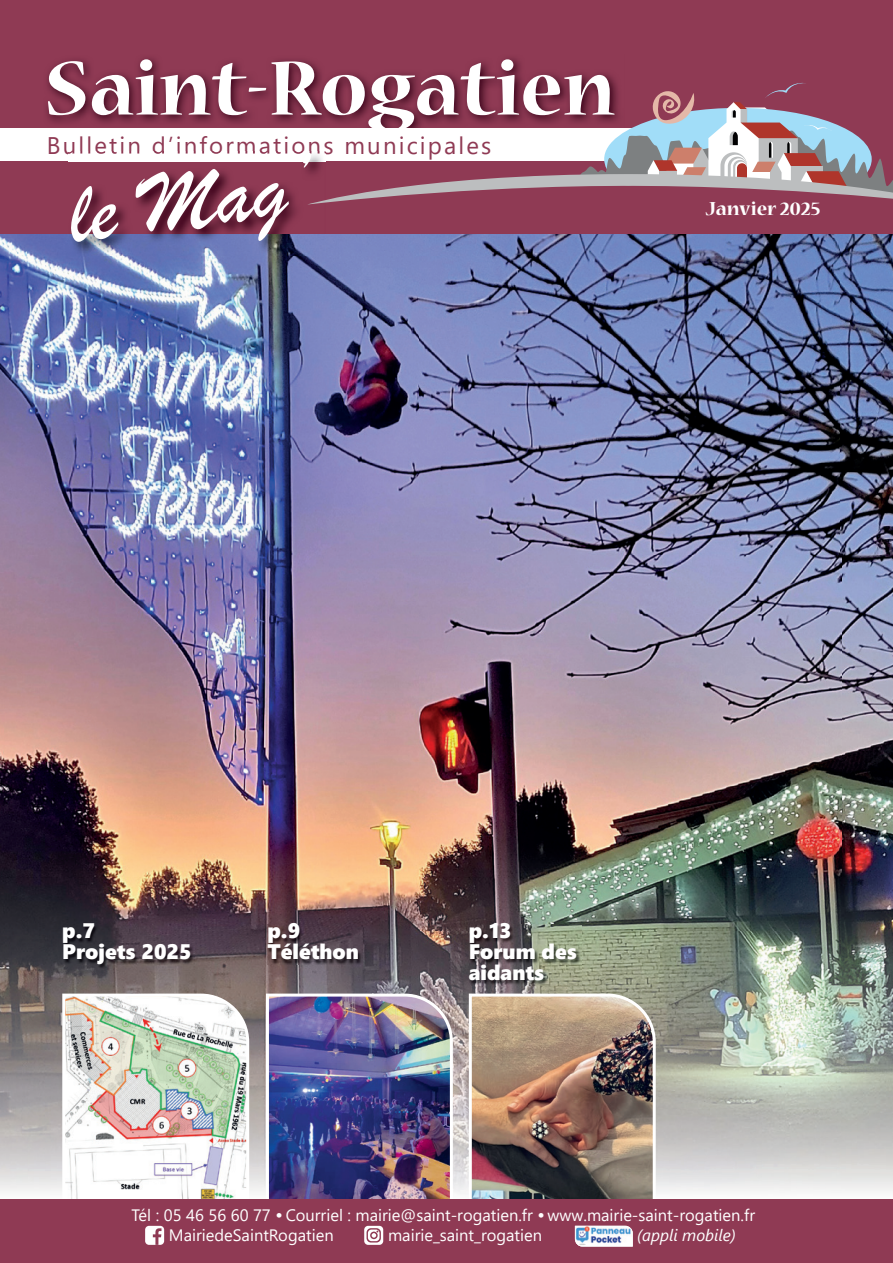
<style>
.page{position:relative;width:893px;height:1263px;background:#fff}
.page>*{position:absolute;margin:0;border:0;box-sizing:border-box;transform-origin:0 0}
.t1{font:90px "Brush Script";color:#fff}
.t2{font:700 85.5px "Nueva Std";color:#fff}
.t3{font:24px "Segoe UI";letter-spacing:.09em;color:#8f3a54}
.t4{font:21px/21px "Segoe UI Black";color:#fff}
.t5{font:700 21px "Nueva Std";color:#fff}
.t6{font:16.5px/19.8px "Segoe UI";color:#fff}
.t7{font:italic 16.5px "Segoe UI";color:#fff}
.s1{font-family:"Arial";font-weight:700;font-style:italic}
</style>
<div class="page">
<img style="left:0;top:234px;width:840px;height:643px">
<img style="left:840px;top:234px;width:53px;height:957px">
<img style="left:0;top:877px;width:420px;height:314px">
<img style="left:420px;top:877px;width:421px;height:54px">
<img style="left:420px;top:931px;width:52px;height:262px">
<img style="left:578px;top:931px;width:263px;height:261px">
<img style="left:472px;top:986px;width:106px;height:6px">
<img style="left:267px;top:924px;width:95px;height:41px">
<img style="left:63px;top:924px;width:132px;height:45px">
<img style="left:469px;top:924px;width:112px;height:62px">
<div style="left:0;top:1199px;width:893px;height:64px;background:#8f3a54"></div>
<div style="left:0;top:0;width:893px;height:234px;background:#8f3a54"></div>
<img style="left:47px;top:58px;width:568px;height:65px">
<div style="left:0;top:128px;width:725px;height:33px;background:#fff"></div>
<img style="left:69px;top:160px;width:256px;height:96px">
<img style="left:69px;top:151px;width:235px;height:3px">
<svg style="left:307px;top:81px;width:586px;height:124px"></svg>
<svg style="left:364px;top:1226px;width:19px;height:19px"></svg>
<img style="left:264px;top:992px;width:190px;height:250px">
<img style="left:61px;top:992px;width:190px;height:253px">
<img style="left:467px;top:992px;width:190px;height:248px">
<img style="left:575px;top:1226px;width:58px;height:20px">
<h2 class="t2" style="left:45px;top:49px;width:572px">Saint-Rogatien</h2>
<h3 class="t3" style="left:47px;top:122px;width:446px">Bulletin d’informations municipales</h3>
<h1 class="t1" style="left:62px;top:160px;width:250px;rotate:-7deg">le Mag’</h1>
<p class="t5" style="left:706px;top:199px;width:116px">Janvier 2025</p>
<p class="t4" style="left:62px;top:919px;width:131px">p.7<br>Projets 2025</p>
<p class="t4" style="left:469px;top:919px;width:110px">p.13<br>Forum des aidants</p>
<p class="t4" style="left:267px;top:919px;width:93px">p.9<br>Téléthon</p>
<p class="t6" style="left:169px;top:1203px;width:588px;text-indent:-37px">Tél : 05 46 56 60 77 <span class="s1">•</span> Courriel : mairie@saint-rogatien.fr <span class="s1">•</span> www.mairie-saint-rogatien.fr<br>MairiedeSaintRogatien</p>
<p class="t6" style="left:388px;top:1223px;width:156px">mairie_saint_rogatien</p>
<p class="t7" style="left:637px;top:1219px;width:100px">(appli mobile)</p>
</div>
